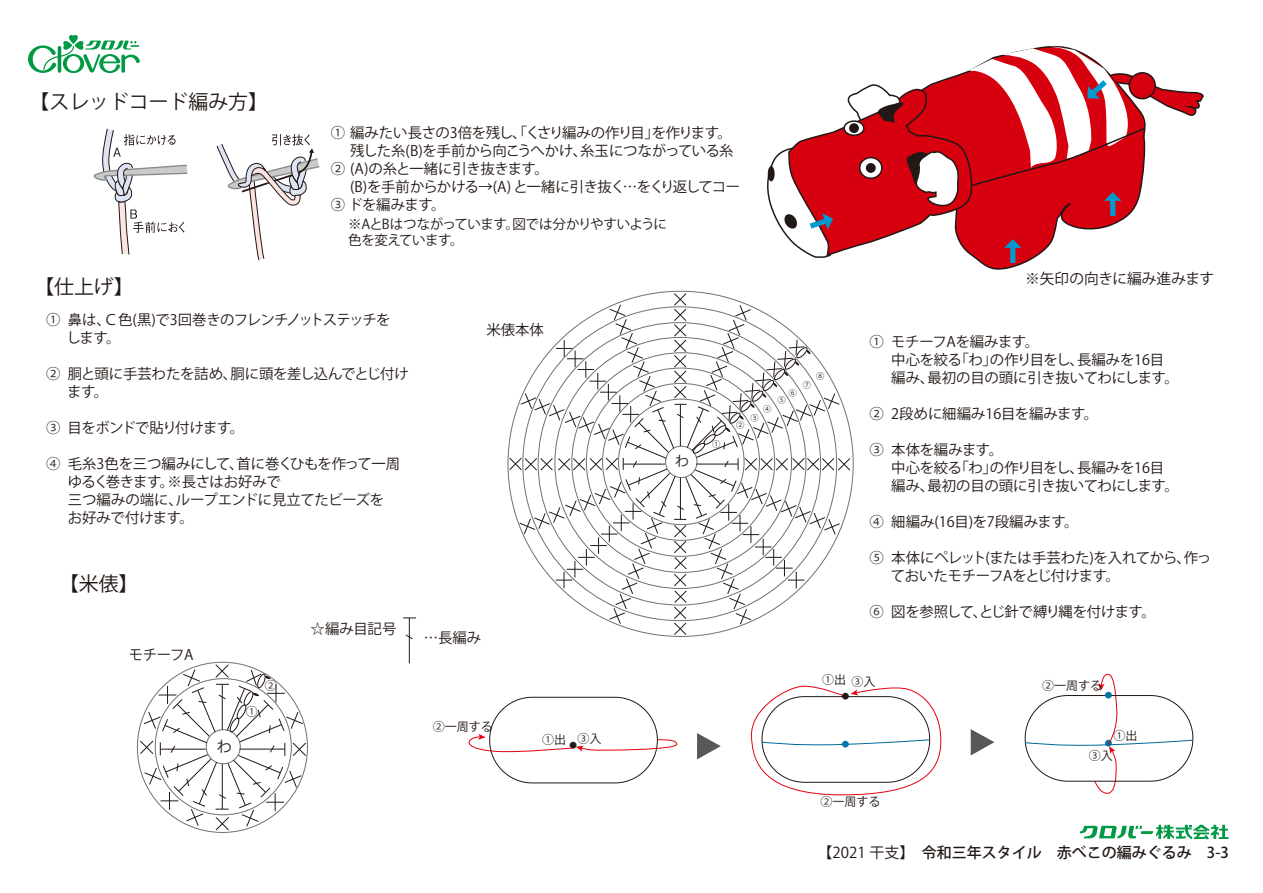
<style>
.page{position:relative;width:1263px;height:893px;background:#fff}
.page>*{position:absolute;margin:0;border:0;box-sizing:border-box;transform-origin:0 0}
.t1{font:19.8px "Koz Go Pr 6 N";color:#221815}
.t2{font:500 15px "Koz Go Pro";color:#221815}
.t3{font:15px "Koz Go Pr 6 N";color:#221815}
.t4{font:14.7px "Koz Go Pr 6 N";color:#221815}
.t5{font:14.4px/18px "Koz Go Pr 6 N";letter-spacing:-.02em;color:#221815}
.t6{font:14.4px/18px "Koz Go Pr 6 N";letter-spacing:-.05em;color:#221815}
.t7{font:14.4px "Koz Go Pr 6 N";color:#221815}
.t8{font:14.4px "Koz Go Pr 6 N";letter-spacing:-.06em;color:#221815}
.t9{font:14.4px "Koz Go Pr 6 N";letter-spacing:-.04em;color:#221815}
.t10{font:13.8px "Koz Go Pr 6 N";color:#221815}
.t11{font:13.5px/16.2px "Koz Go Pr 6 N";letter-spacing:-.04em;color:#221815}
.t12{font:12px "Koz Go Pr 6 N";color:#221815}
.t13{font:8.25px "Koz Go Pr 6 N";color:#221815}
.t14{font:7.5px "Koz Go Pr 6 N";color:#0075a9}
.t15{font:7.5px "Koz Go Pr 6 N";color:#221815}
.s1{font-family:"Koz Go Pr 6 N";font-weight:400}
</style>
<div class="page">
<svg style="left:1080px;top:825px;width:148px;height:14px"></svg>
<svg style="left:509px;top:293px;width:342px;height:343px"></svg>
<svg style="left:139px;top:664px;width:168px;height:167px"></svg>
<svg style="left:468px;top:734px;width:209px;height:19px"></svg>
<svg style="left:751px;top:685px;width:190px;height:111px"></svg>
<svg style="left:406px;top:635px;width:6px;height:4px"></svg>
<div style="left:489px;top:697px;width:169px;height:86px;border:1px solid #221815;border-radius:43px"></div>
<div style="left:762px;top:696px;width:168px;height:87px;border:1px solid #221815;border-radius:43px"></div>
<svg style="left:1024px;top:673px;width:169px;height:121px"></svg>
<svg style="left:697px;top:733px;width:24px;height:26px"></svg>
<svg style="left:971px;top:729px;width:23px;height:26px"></svg>
<svg style="left:28px;top:34px;width:160px;height:221px"></svg>
<svg style="left:216px;top:134px;width:104px;height:126px"></svg>
<svg style="left:767px;top:46px;width:437px;height:217px"></svg>
<h1 class="t1" style="left:30px;top:90px;width:240px">【スレッドコード編み方】</h1>
<p class="t5" style="left:331px;top:124px;width:402px">① 編みたい長さの3倍を残し、「くさり編みの作り目」を作ります。</p>
<p class="t9" style="left:350px;top:142px;width:385px">残した糸(B)を手前から向こうへかけ、糸玉につながっている糸</p>
<p class="t5" style="left:331px;top:160px;width:219px">② (A)の糸と一緒に引き抜きます。</p>
<p class="t8" style="left:350px;top:178px;width:392px">(B)を手前からかける→(A) と一緒に引き抜く…をくり返してコー</p>
<p class="t5" style="left:331px;top:196px;width:116px">③ ドを編みます。</p>
<p class="t11" style="left:348px;top:216px;width:334px">※AとBはつながっています。図では分かりやすいように　色を変えています。</p>
<h1 class="t1" style="left:34px;top:276px;width:101px">【仕上げ】</h1>
<p class="t6" style="left:66px;top:311px;width:326px">鼻は、Ｃ色(黒)で3回巻きのフレンチノットステッチをします。</p>
<p class="t5" style="left:67px;top:365px;width:343px">胴と頭に手芸わたを詰め、胴に頭を差し込んでとじ付けます。</p>
<p class="t6" style="left:68px;top:419px;width:178px">目をボンドで貼り付けます。</p>
<p class="t5" style="left:68px;top:455px;width:334px">毛糸3色を三つ編みにして、首に巻くひもを作って一周ゆるく巻きます。※長さはお好みで<br>三つ編みの端に、ループエンドに見立てたビーズをお好みで付けます。</p>
<p class="t5" style="left:46px;top:311px;width:16px">①</p>
<p class="t5" style="left:46px;top:365px;width:16px">②</p>
<p class="t5" style="left:46px;top:419px;width:16px">③</p>
<p class="t5" style="left:46px;top:455px;width:16px">④</p>
<p class="t5" style="left:486px;top:321px;width:59px">米俵本体</p>
<h1 class="t1" style="left:59px;top:572px;width:81px">【米俵】</h1>
<p class="t5" style="left:129px;top:646px;width:66px">モチーフA</p>
<p class="t5" style="left:311px;top:620px;width:87px">☆編み目記号</p>
<p class="t5" style="left:424px;top:629px;width:59px">…長編み</p>
<p class="t10" style="left:675px;top:453px;width:15px">わ</p>
<p class="t13" style="left:712px;top:439px;width:10px">①</p>
<p class="t13" style="left:816px;top:371px;width:10px">⑧</p>
<p class="t13" style="left:803px;top:381px;width:10px">⑦</p>
<p class="t13" style="left:789px;top:388px;width:10px">⑥</p>
<p class="t13" style="left:777px;top:395px;width:10px">⑤</p>
<p class="t13" style="left:763px;top:404px;width:10px">④</p>
<p class="t13" style="left:750px;top:413px;width:10px">③</p>
<p class="t13" style="left:736px;top:421px;width:10px">②</p>
<p class="t4" style="left:1025px;top:270px;width:191px">※矢印の向きに編み進みます</p>
<p class="t5" style="left:869px;top:333px;width:16px">①</p>
<p class="t5" style="left:869px;top:405px;width:16px">②</p>
<p class="t5" style="left:869px;top:441px;width:16px">③</p>
<p class="t5" style="left:869px;top:513px;width:16px">④</p>
<p class="t5" style="left:869px;top:549px;width:16px">⑤</p>
<p class="t5" style="left:869px;top:603px;width:16px">⑥</p>
<p class="t5" style="left:891px;top:333px;width:289px">モチーフAを編みます。<br>中心を絞る「わ」の作り目をし、長編みを16目編み、最初の目の頭に引き抜いてわにします。</p>
<p class="t7" style="left:891px;top:406px;width:208px">2段めに細編み16目を編みます。</p>
<p class="t5" style="left:891px;top:441px;width:289px">本体を編みます。<br>中心を絞る「わ」の作り目をし、長編みを16目編み、最初の目の頭に引き抜いてわにします。</p>
<p class="t7" style="left:891px;top:514px;width:189px">細編み(16目)を7段編みます。</p>
<p class="t5" style="left:891px;top:549px;width:322px">本体にペレット(または手芸わた)を入れてから、作っておいたモチーフAをとじ付けます。</p>
<p class="t5" style="left:891px;top:603px;width:266px">図を参照して、とじ針で縛り縄を付けます。</p>
<p class="t3" style="left:217px;top:738px;width:16px">わ</p>
<p class="t12" style="left:265px;top:679px;width:13px">②</p>
<p class="t12" style="left:246px;top:704px;width:13px">①</p>
<p class="t12" style="left:433px;top:720px;width:61px">②一周する</p>
<p class="t12" style="left:822px;top:673px;width:25px">①出</p>
<p class="t12" style="left:852px;top:675px;width:25px">③入</p>
<p class="t12" style="left:1042px;top:679px;width:61px">②一周する</p>
<p class="t15" style="left:842px;top:692px;width:9px">●</p>
<p class="t14" style="left:1105px;top:691px;width:9px">●</p>
<p class="t12" style="left:577px;top:732px;width:25px">③入</p>
<p class="t12" style="left:542px;top:733px;width:25px">①出</p>
<p class="t15" style="left:569px;top:741px;width:9px">●</p>
<p class="t14" style="left:842px;top:740px;width:9px">●</p>
<p class="t12" style="left:1113px;top:729px;width:25px">①出</p>
<p class="t14" style="left:1105px;top:739px;width:9px">●</p>
<p class="t12" style="left:1089px;top:749px;width:25px">③入</p>
<p class="t12" style="left:820px;top:795px;width:61px">②一周する</p>
<p class="t2" style="left:818px;top:843px;width:413px"><span class="s1">【2021 干支】　</span>令和三年スタイル　赤べこの編みぐるみ　3-3</p>
</div>
